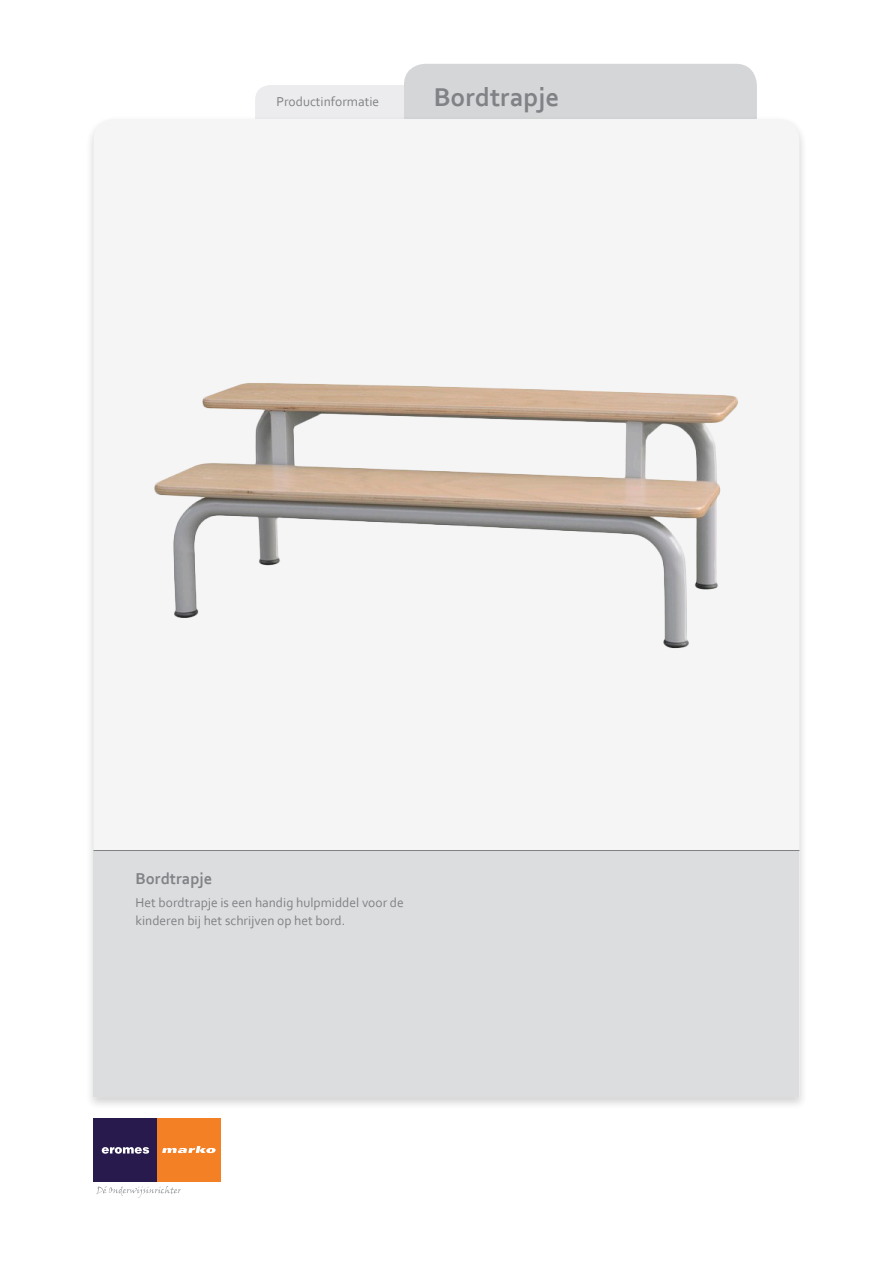
<style>
.page{position:relative;width:893px;height:1263px;background:#fff}
.page>*{position:absolute;margin:0;border:0;box-sizing:border-box;transform-origin:0 0}
.kop{font:700 27px "Corbel";color:#808285}
.tussenkopje_bold{font:700 16.5px "Corbel";color:#808285}
.body_LL{font:13.5px/18px "Corbel";color:#808285}
</style>
<div class="page">
<svg style="left:255px;top:64px;width:502px;height:51px;background:#dedfe0"></svg>
<div style="left:85px;top:115px;width:723px;height:995px;background:#231f20;opacity:.2"></div>
<div style="left:94px;top:119px;width:705px;height:731px;background:#f5f5f6"></div>
<div style="left:94px;top:850px;width:705px;height:247px;background:#dcdddf"></div>
<hr style="left:94px;top:850px;width:705px;height:1px;background:#808285">
<img style="left:140px;top:361px;width:620px;height:322px">
<div style="left:157px;top:1118px;width:64px;height:64px;background:#f48026"></div>
<svg style="left:162px;top:1146px;width:54px;height:7px"></svg>
<div style="left:94px;top:1118px;width:63px;height:64px;background:#281a4c"></div>
<svg style="left:102px;top:1147px;width:47px;height:7px"></svg>
<svg style="left:97px;top:1186px;width:84px;height:12px"></svg>
<p class="body_LL" style="left:276px;top:92px;width:104px">Productinformatie</p>
<p class="kop" style="left:434px;top:81px;width:127px">Bordtrapje</p>
<p class="tussenkopje_bold" style="left:136px;top:868px;width:78px">Bordtrapje</p>
<p class="body_LL" style="left:136px;top:893px;width:270px">Het bordtrapje is een handig hulpmiddel voor de kinderen bij het schrijven op het bord.</p>
</div>
